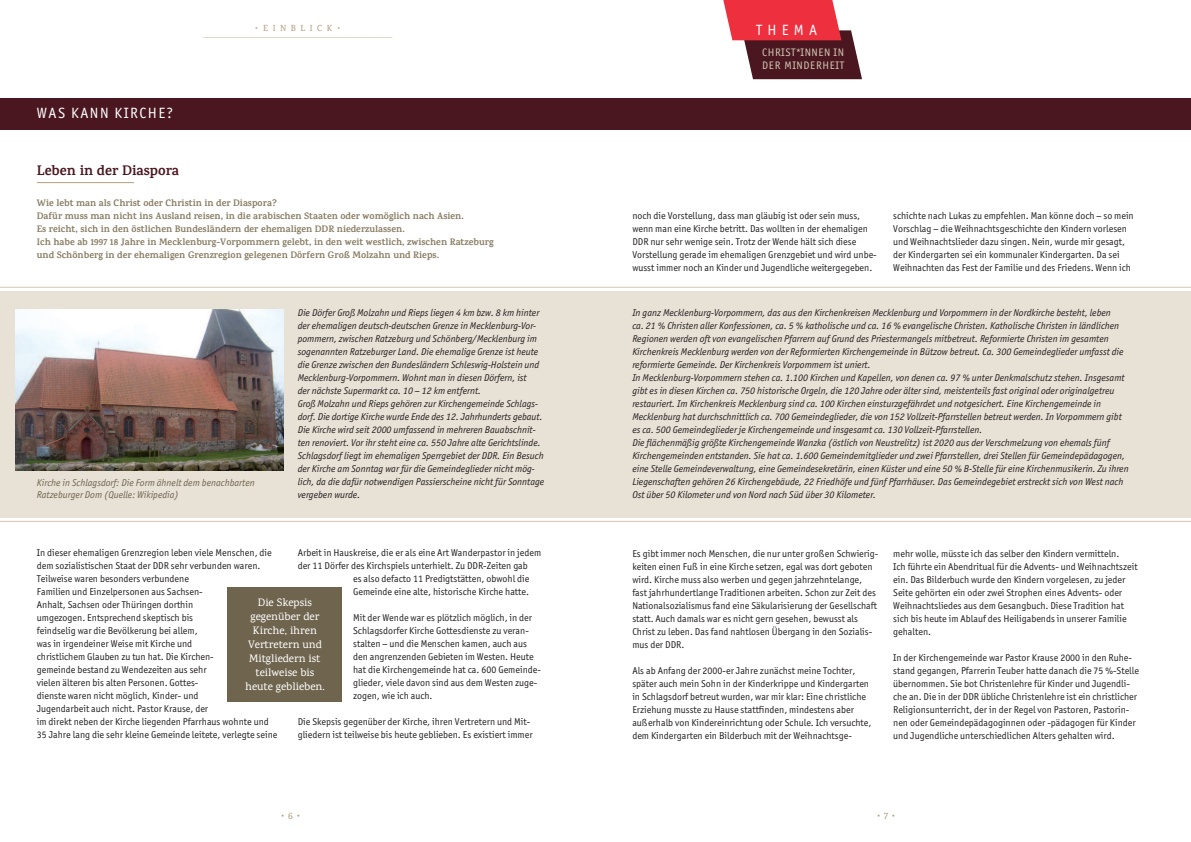
<style>
.page{position:relative;width:1191px;height:842px;background:#fff}
.page>*{position:absolute;margin:0;border:0;box-sizing:border-box;transform-origin:0 0}
.t1{font:15px "Officina Sans";letter-spacing:.1em;color:#fff}
.t2{font:700 14px "Karma";color:#4a1720}
.t3{font:500 11px/14px "Karma";color:#fff;text-align:center}
.t4{font:11px/13px "Officina Sans";letter-spacing:.06em;color:#d4c8b5}
.t5{font:10px/13px "Officina Sans";color:#231f20}
.t6{font:italic 10px/13px "Officina Sans";color:#231f20}
.t7{font:italic 10px/12px "Officina Sans";color:#6f644e}
.t8{font:500 10px "Karma";color:#b19f7e}
.t9{font:700 9.5px/13px "Karma";color:#877b61}
.t10{font:500 9px "Karma";letter-spacing:.5em;color:#b19f7e}
.t11{font:500 5px "Karma";color:#b19f7e}
</style>
<div class="page">
<svg style="left:723px;top:0;width:139px;height:79px"></svg>
<hr style="left:37px;top:182px;width:97px;height:1px;background:#b19f7e">
<div style="left:0;top:98px;width:1191px;height:31px;background:#4a1720"></div>
<div style="left:227px;top:587px;width:115px;height:115px;background:#6f644e"></div>
<svg style="left:0;top:287px;width:1191px;height:235px;background:#dbd3c9"></svg>
<p class="t10" style="left:255px;top:23px;width:88px">•EINBLICK•</p>
<p class="t11" style="left:203px;top:35px;width:191px">–––––––––––––––––––––––––––--––––––––––––––––––––––––––––––––––––––––––––––––––––––––––––––––––––––––––––––</p>
<h1 class="t1" style="left:37px;top:104px;width:138px">WAS KANN KIRCHE?</h1>
<h2 class="t2" style="left:37px;top:162px;width:144px">Leben in der Diaspora</h2>
<p class="t9" style="left:37px;top:196px;width:458px">Wie lebt man als Christ oder Christin in der Diaspora?<br>Dafür muss man nicht ins Ausland reisen, in die arabischen Staaten oder womöglich nach Asien.<br>Es reicht, sich in den östlichen Bundesländern der ehemaligen DDR niederzulassen.<br>Ich habe ab 1997 18 Jahre in Mecklenburg-Vorpommern gelebt, in den weit westlich, zwischen Ratzeburg und Schönberg in der ehemaligen Grenzregion gelegenen Dörfern Groß Molzahn und Rieps.</p>
<p class="t7" style="left:37px;top:477px;width:219px">Kirche in Schlagsdorf: Die Form ähnelt dem benachbarten<br>Ratzeburger Dom (Quelle: Wikipedia)</p>
<p class="t6" style="left:298px;top:306px;width:248px">Die Dörfer Groß Molzahn und Rieps liegen 4 km bzw. 8 km hinter der ehemaligen deutsch-deutschen Grenze in Mecklenburg-Vor&shy;pommern, zwischen Ratzeburg und Schönberg/Mecklenburg im sogenannten Ratzeburger Land. Die ehemalige Grenze ist heute die Grenze zwischen den Bundesländern Schleswig-Holstein und Mecklenburg-Vorpommern. Wohnt man in diesen Dörfern, ist<br>der nächste Supermarkt ca. 10 – 12 km entfernt.<br>Groß Molzahn und Rieps gehören zur Kirchengemeinde Schlags&shy;dorf. Die dortige Kirche wurde Ende des 12. Jahrhunderts gebaut.<br>Die Kirche wird seit 2000 umfassend in mehreren Bauabschnit&shy;ten renoviert. Vor ihr steht eine ca. 550 Jahre alte Gerichtslinde.<br>Schlagsdorf liegt im ehemaligen Sperrgebiet der DDR. Ein Besuch der Kirche am Sonntag war für die Gemeindeglieder nicht mög&shy;lich, da die dafür notwendigen Passierscheine nicht für Sonntage vergeben wurde.</p>
<p class="t5" style="left:37px;top:546px;width:242px">In dieser ehemaligen Grenzregion leben viele Menschen, die dem sozialistischen Staat der DDR sehr verbunden waren.<br>Teilweise waren besonders verbundene<br>Familien und Einzelpersonen aus Sachsen-<br>Anhalt, Sachsen oder Thüringen dorthin<br>umgezogen. Entsprechend skeptisch bis<br>feindselig war die Bevölkerung bei allem,<br>was in irgendeiner Weise mit Kirche und<br>christlichem Glauben zu tun hat. Die Kirchen-<br>gemeinde bestand zu Wendezeiten aus sehr<br>vielen älteren bis alten Personen. Gottes-<br>dienste waren nicht möglich, Kinder- und<br>Jugendarbeit auch nicht. Pastor Krause, der<br>im direkt neben der Kirche liegenden Pfarrhaus wohnte und 35 Jahre lang die sehr kleine Gemeinde leitete, verlegte seine</p>
<p class="t5" style="left:298px;top:546px;width:245px">Arbeit in Hauskreise, die er als eine Art Wanderpastor in jedem</p>
<p class="t5" style="left:298px;top:559px;width:232px">der 11 Dörfer des Kirchspiels unterhielt. Zu DDR-Zeiten gab</p>
<p class="t5" style="left:353px;top:572px;width:178px">es also defacto 11 Predigtstätten, obwohl die</p>
<p class="t5" style="left:353px;top:585px;width:177px">Gemeinde eine alte, historische Kirche hatte.</p>
<p class="t5" style="left:353px;top:611px;width:189px">Mit der Wende war es plötzlich möglich, in der Schlagsdorfer Kirche Gottesdienste zu veran&shy;stalten – und die Menschen kamen, auch aus den angrenzenden Gebieten im Westen. Heute hat die Kirchengemeinde hat ca. 600 Gemeinde&shy;glieder, viele davon sind aus dem Westen zuge&shy;zogen, wie ich auch.</p>
<p class="t5" style="left:298px;top:715px;width:236px">Die Skepsis gegenüber der Kirche, ihren Vertretern und Mit&shy;gliedern ist teilweise bis heute geblieben. Es existiert immer</p>
<p class="t3" style="left:245px;top:595px;width:81px">Die Skepsis gegenüber der<br>Kirche, ihren<br>Vertretern und<br>Mitgliedern ist teilweise bis heute geblieben.</p>
<h1 class="t1" style="left:756px;top:21px;width:63px">THEMA</h1>
<p class="t4" style="left:762px;top:45px;width:83px">CHRIST*INNEN IN<br>DER MINDERHEIT</p>
<p class="t5" style="left:632px;top:209px;width:246px">noch die Vorstellung, dass man gläubig ist oder sein muss, wenn man eine Kirche betritt. Das wollten in der ehemaligen DDR nur sehr wenige sein. Trotz der Wende hält sich diese Vorstellung gerade im ehemaligen Grenzgebiet und wird unbe&shy;wusst immer noch an Kinder und Jugendliche weitergegeben.</p>
<p class="t5" style="left:893px;top:209px;width:242px">schichte nach Lukas zu empfehlen. Man könne doch – so mein Vorschlag – die Weihnachtsgeschichte den Kindern vorlesen und Weihnachtslieder dazu singen. Nein, wurde mir gesagt, der Kindergarten sei ein kommunaler Kindergarten. Da sei Weihnachten das Fest der Familie und des Friedens. Wenn ich</p>
<p class="t6" style="left:632px;top:306px;width:498px">In ganz Mecklenburg-Vorpommern, das aus den Kirchenkreisen Mecklenburg und Vorpommern in der Nordkirche besteht, leben<br>ca. 21 % Christen aller Konfessionen, ca. 5 % katholische und ca. 16 % evangelische Christen. Katholische Christen in ländlichen Regionen werden oft von evangelischen Pfarrern auf Grund des Priestermangels mitbetreut. Reformierte Christen im gesamten Kirchenkreis Mecklenburg werden von der Reformierten Kirchengemeinde in Bützow betreut. Ca. 300 Gemeindeglieder umfasst die reformierte Gemeinde. Der Kirchenkreis Vorpommern ist uniert.<br>In Mecklenburg-Vorpommern stehen ca. 1.100 Kirchen und Kapellen, von denen ca. 97 % unter Denkmalschutz stehen. Insgesamt gibt es in diesen Kirchen ca. 750 historische Orgeln, die 120 Jahre oder älter sind, meistenteils fast original oder originalgetreu restauriert. Im Kirchenkreis Mecklenburg sind ca. 100 Kirchen einsturzgefährdet und notgesichert. Eine Kirchengemeinde in Mecklenburg hat durchschnittlich ca. 700 Gemeindeglieder, die von 152 Vollzeit-Pfarrstellen betreut werden. In Vorpommern gibt es ca. 500 Gemeindeglieder je Kirchengemeinde und insgesamt ca. 130 Vollzeit-Pfarrstellen.<br>Die flächenmäßig größte Kirchengemeinde Wanzka (östlich von Neustrelitz) ist 2020 aus der Verschmelzung von ehemals fünf Kirchengemeinden entstanden. Sie hat ca. 1.600 Gemeindemitglieder und zwei Pfarrstellen, drei Stellen für Gemeindepädagogen, eine Stelle Gemeindeverwaltung, eine Gemeindesekretärin, einen Küster und eine 50 % B-Stelle für eine Kirchenmusikerin. Zu ihren Liegenschaften gehören 26 Kirchengebäude, 22 Friedhöfe und fünf Pfarrhäuser. Das Gemeindegebiet erstreckt sich von West nach Ost über 50 Kilometer und von Nord nach Süd über 30 Kilometer.</p>
<p class="t5" style="left:632px;top:547px;width:247px">Es gibt immer noch Menschen, die nur unter großen Schwierig&shy;keiten einen Fuß in eine Kirche setzen, egal was dort geboten wird. Kirche muss also werben und gegen jahrzehntelange, fast jahrhundertlange Traditionen arbeiten. Schon zur Zeit des Nationalsozialismus fand eine Säkularisierung der Gesellschaft statt. Auch damals war es nicht gern gesehen, bewusst als Christ zu leben. Das fand nahtlosen Übergang in den Sozialis&shy;mus der DDR.</p>
<p class="t5" style="left:632px;top:664px;width:240px">Als ab Anfang der 2000-er Jahre zunächst meine Tochter, später auch mein Sohn in der Kinderkrippe und Kindergarten in Schlagsdorf betreut wurden, war mir klar: Eine christliche Erziehung musste zu Hause stattfinden, mindestens aber außerhalb von Kindereinrichtung oder Schule. Ich versuchte, dem Kindergarten ein Bilderbuch mit der Weihnachtsge-</p>
<p class="t5" style="left:893px;top:547px;width:246px">mehr wolle, müsste ich das selber den Kindern vermitteln.<br>Ich führte ein Abendritual für die Advents- und Weihnachtszeit ein. Das Bilderbuch wurde den Kindern vorgelesen, zu jeder Seite gehörten ein oder zwei Strophen eines Advents- oder Weihnachtsliedes aus dem Gesangbuch. Diese Tradition hat sich bis heute im Ablauf des Heiligabends in unserer Familie gehalten.</p>
<p class="t5" style="left:893px;top:651px;width:247px">In der Kirchengemeinde war Pastor Krause 2000 in den Ruhe&shy;stand gegangen, Pfarrerin Teuber hatte danach die 75 %-Stelle übernommen. Sie bot Christenlehre für Kinder und Jugendli&shy;che an. Die in der DDR übliche Christenlehre ist ein christlicher Religionsunterricht, der in der Regel von Pastoren, Pastorin&shy;nen oder Gemeindepädagoginnen oder -pädagogen für Kinder und Jugendliche unterschiedlichen Alters gehalten wird.</p>
<p class="t8" style="left:280px;top:809px;width:22px">•6•</p>
<p class="t8" style="left:876px;top:809px;width:21px">•7•</p>
</div>
